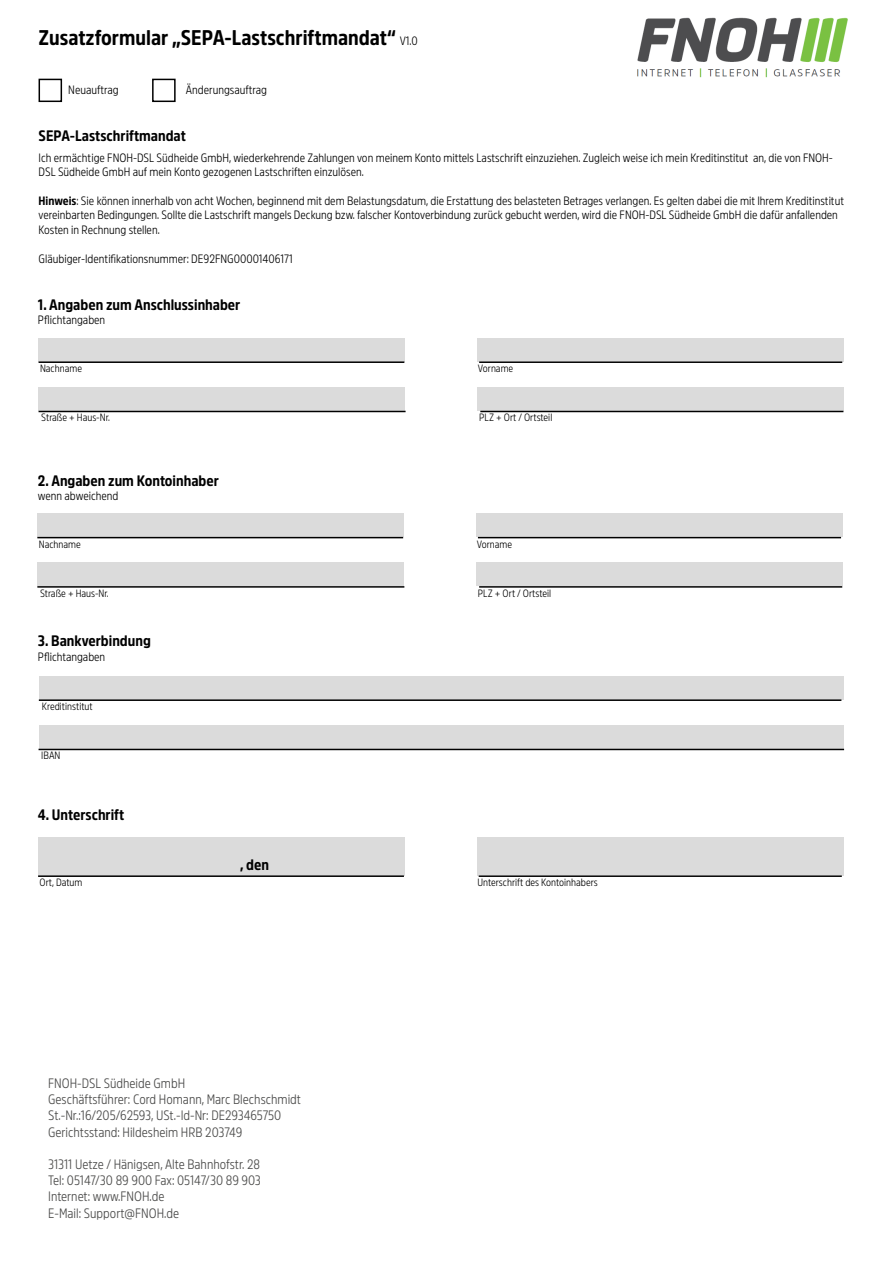
<style>
.page{position:relative;width:893px;height:1263px;background:#fff}
.page>*{position:absolute;margin:0;border:0;box-sizing:border-box;transform-origin:0 0}
.t1{font:700 21px "Amsi Pro Narrow";color:#000}
.t2{font:700 15px "Amsi Pro Narrow";color:#000}
.t3{font:300 13.5px/16.2px "Amsi Pro Narrow";color:#4a4a49}
.t4{font:300 12px/14.4px "Amsi Pro Narrow";color:#000}
.t5{font:300 10.5px "Amsi Pro Narrow";color:#000}
.s1{font-weight:300;font-size:12px}
.s2{font-weight:700}
</style>
<div class="page">
<div style="left:39px;top:79px;width:23px;height:23px;border:2px solid #000"></div>
<div style="left:152px;top:79px;width:24px;height:23px;border:2px solid #000"></div>
<hr style="left:479px;top:361px;width:363px;height:2px;background:#000">
<hr style="left:480px;top:411px;width:363px;height:1px;background:#000">
<hr style="left:39px;top:411px;width:367px;height:1px;background:#000">
<div style="left:39px;top:338px;width:366px;height:23px;background:#dbdbdb"></div>
<div style="left:39px;top:387px;width:366px;height:24px;background:#dbdbdb"></div>
<div style="left:477px;top:338px;width:367px;height:23px;background:#dbdbdb"></div>
<div style="left:477px;top:387px;width:367px;height:24px;background:#dbdbdb"></div>
<hr style="left:39px;top:361px;width:365px;height:2px;background:#000">
<hr style="left:478px;top:537px;width:363px;height:1px;background:#000">
<hr style="left:479px;top:586px;width:363px;height:2px;background:#000">
<hr style="left:37px;top:586px;width:367px;height:2px;background:#000">
<div style="left:37px;top:513px;width:367px;height:24px;background:#dbdbdb"></div>
<div style="left:37px;top:563px;width:367px;height:23px;background:#dbdbdb"></div>
<div style="left:476px;top:513px;width:367px;height:24px;background:#dbdbdb"></div>
<div style="left:476px;top:563px;width:367px;height:23px;background:#dbdbdb"></div>
<hr style="left:37px;top:537px;width:366px;height:1px;background:#000">
<hr style="left:39px;top:749px;width:805px;height:1px;background:#000">
<div style="left:39px;top:676px;width:804px;height:23px;background:#dbdbdb"></div>
<div style="left:39px;top:725px;width:804px;height:24px;background:#dbdbdb"></div>
<hr style="left:39px;top:699px;width:802px;height:2px;background:#000">
<hr style="left:479px;top:875px;width:363px;height:2px;background:#000">
<div style="left:38px;top:837px;width:367px;height:38px;background:#dbdbdb"></div>
<div style="left:477px;top:837px;width:367px;height:38px;background:#dbdbdb"></div>
<hr style="left:38px;top:875px;width:366px;height:2px;background:#000">
<img style="left:637px;top:17px;width:211px;height:61px">
<h1 class="t1" style="left:39px;top:21px;width:381px">Zusatzformular „SEPA-Lastschriftmandat“ <span class="s1">V1.0</span></h1>
<p class="t4" style="left:68px;top:82px;width:52px">Neuauftrag</p>
<p class="t4" style="left:186px;top:82px;width:83px">Änderungsauftrag</p>
<p class="t2" style="left:39px;top:124px;width:149px">SEPA-Lastschriftmandat</p>
<p class="t4" style="left:39px;top:149px;width:796px">Ich ermächtige FNOH-DSL Südheide GmbH, wiederkehrende Zahlungen von meinem Konto mittels Lastschrift einzuziehen. Zugleich weise ich mein Kreditinstitut an, die von FNOH-<br>DSL Südheide GmbH auf mein Konto gezogenen Lastschriften einzulösen.</p>
<p class="t4" style="left:39px;top:192px;width:807px"><span class="s2">Hinweis</span>: Sie können innerhalb von acht Wochen, beginnend mit dem Belastungsdatum, die Erstattung des belasteten Betrages verlangen. Es gelten dabei die mit Ihrem Kreditinstitut vereinbarten Bedingungen. Sollte die Lastschrift mangels Deckung bzw. falscher Kontoverbindung zurück gebucht werden, wird die FNOH-DSL Südheide GmbH die dafür anfallenden<br>Kosten in Rechnung stellen.</p>
<p class="t4" style="left:39px;top:250px;width:256px">Gläubiger-Identifikationsnummer: DE92FNG00001406171</p>
<p class="t2" style="left:38px;top:293px;width:204px">1. Angaben zum Anschlussinhaber</p>
<p class="t4" style="left:38px;top:311px;width:69px">Pflichtangaben</p>
<p class="t5" style="left:40px;top:360px;width:44px">Nachname</p>
<p class="t5" style="left:478px;top:360px;width:37px">Vorname</p>
<p class="t5" style="left:41px;top:409px;width:70px">Straße + Haus-Nr.</p>
<p class="t5" style="left:479px;top:409px;width:75px">PLZ + Ort / Ortsteil</p>
<p class="t2" style="left:38px;top:469px;width:183px">2. Angaben zum Kontoinhaber</p>
<p class="t4" style="left:38px;top:488px;width:82px">wenn abweichend</p>
<p class="t5" style="left:39px;top:536px;width:44px">Nachname</p>
<p class="t5" style="left:477px;top:536px;width:37px">Vorname</p>
<p class="t5" style="left:40px;top:585px;width:70px">Straße + Haus-Nr.</p>
<p class="t5" style="left:478px;top:585px;width:75px">PLZ + Ort / Ortsteil</p>
<p class="t2" style="left:38px;top:629px;width:114px">3. Bankverbindung</p>
<p class="t4" style="left:38px;top:648px;width:69px">Pflichtangaben</p>
<p class="t5" style="left:42px;top:698px;width:53px">Kreditinstitut</p>
<p class="t5" style="left:41px;top:747px;width:21px">IBAN</p>
<p class="t2" style="left:38px;top:803px;width:88px">4. Unterschrift</p>
<p class="t2" style="left:240px;top:853px;width:30px">, den</p>
<p class="t5" style="left:40px;top:874px;width:44px">Ort, Datum</p>
<p class="t5" style="left:477px;top:874px;width:122px">Unterschrift des Kontoinhabers</p>
<p class="t3" style="left:48px;top:1074px;width:254px">FNOH-DSL Südheide GmbH<br>Geschäftsführer: Cord Homann, Marc Blechschmidt St.-Nr.:16/205/62593, USt.-Id-Nr: DE293465750<br>Gerichtsstand: Hildesheim HRB 203749</p>
<p class="t3" style="left:48px;top:1155px;width:214px">31311 Uetze / Hänigsen, Alte Bahnhofstr. 28<br>Tel: 05147/30 89 900 Fax: 05147/30 89 903<br>Internet: www.FNOH.de<br>E-Mail: Support@FNOH.de</p>
</div>
